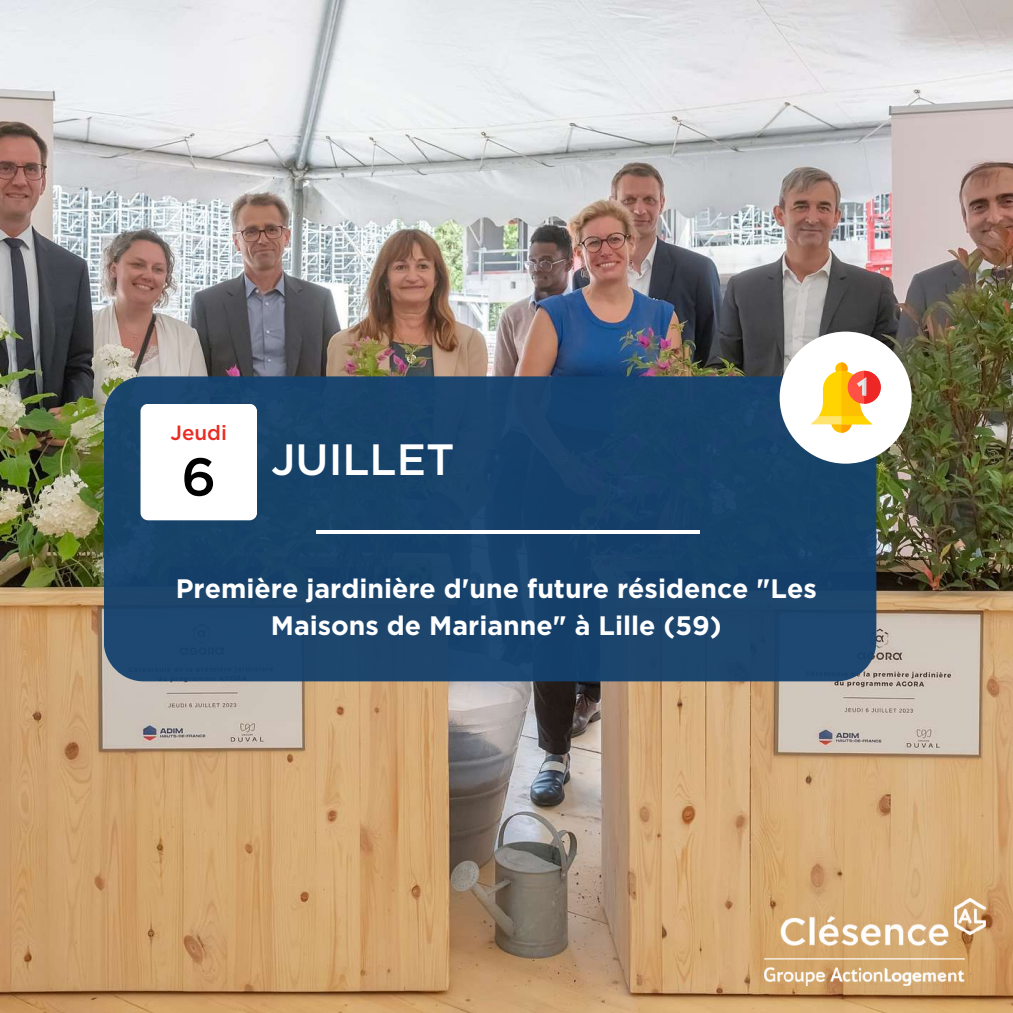
<style>
.page{position:relative;width:1013px;height:1013px;background:#fff}
.page>*{position:absolute;margin:0;border:0;box-sizing:border-box;transform-origin:0 0}
.t1{font:500 53.12px "Gotham";color:#000}
.t2{font:500 43.75px "Gotham";color:#fff}
.t3{font:700 26.62px/37.4px "Gotham";color:#fff;text-align:center}
.t4{font:500 20.62px "Gotham";color:#e92c24}
</style>
<div class="page">
<img style="left:0;top:0;width:1012px;height:1012px">
<div style="left:104px;top:376px;width:772px;height:305px;background:#14416d;border-radius:40px"></div>
<div style="left:779px;top:331px;width:132px;height:132px;background:#fff;border-radius:50%"></div>
<div style="left:140px;top:404px;width:117px;height:116px;background:#fff;border-radius:8px"></div>
<svg style="left:810px;top:362px;width:70px;height:71px"></svg>
<hr style="left:316px;top:530px;width:383px;height:3px;background:#fff">
<img style="left:764px;top:898px;width:221px;height:87px">
<p class="t4" style="left:171px;top:424px;width:58px">Jeudi</p>
<h1 class="t1" style="left:181px;top:453px;width:36px">6</h1>
<h2 class="t2" style="left:271px;top:440px;width:185px">JUILLET</h2>
<p class="t3" style="left:176px;top:571px;width:642px">Première jardinière d'une future résidence "Les<br>Maisons de Marianne" à Lille (59)</p>
</div>
